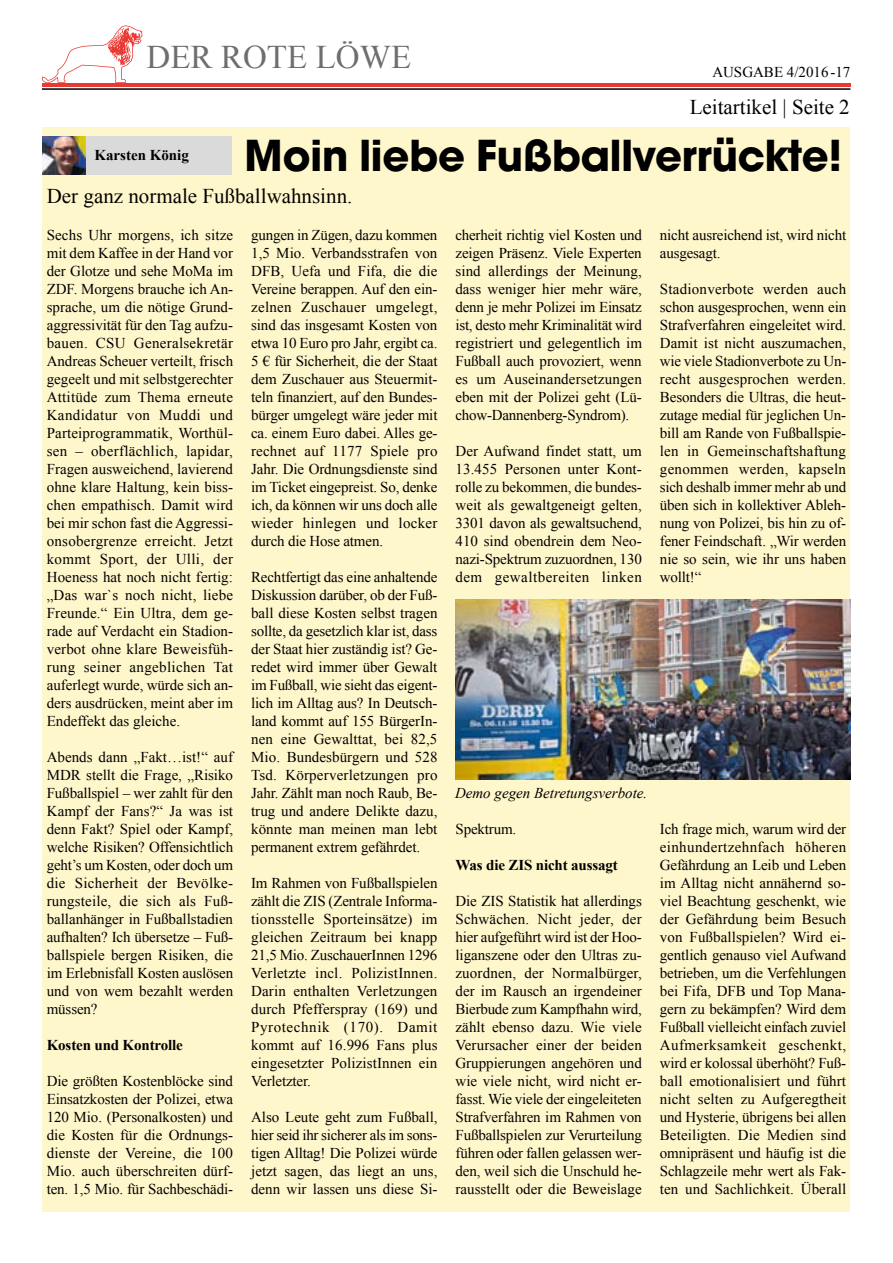
<style>
.page{position:relative;width:893px;height:1263px;background:#fff}
.page>*{position:absolute;margin:0;border:0;box-sizing:border-box;transform-origin:0 0}
.t1{font:46.5px "Avignon CE Bold";letter-spacing:-.005em;color:#000}
.t2{font:33px "Times New Roman";color:#6f6d70}
.t3{font:21px "Times New Roman";color:#000}
.t4{font:15px/18px "Times New Roman";color:#000;text-align:justify}
.t5{font:700 15px "Times New Roman";letter-spacing:-.01em;color:#000}
.t6{font:italic 15px "Times New Roman";color:#000}
</style>
<div class="page">
<hr style="left:42px;top:88px;width:808px;height:2px;background:#000">
<svg style="left:42px;top:26px;width:100px;height:57px"></svg>
<hr style="left:42px;top:83px;width:808px;height:3px;background:#e83a33">
<div style="left:43px;top:127px;width:807px;height:1085px;background:#fff7cc"></div>
<div style="left:43px;top:136px;width:189px;height:38px;background:#dadada"></div>
<img style="left:43px;top:136px;width:42px;height:38px">
<img style="left:455px;top:600px;width:395px;height:180px">
<h2 class="t2" style="left:146px;top:35px;width:266px">DER ROTE LÖWE</h2>
<p class="t4" style="left:712px;top:63px;width:140px">AUSGABE 4/2016-17</p>
<h3 class="t3" style="left:690px;top:92px;width:161px">Leitartikel | Seite 2</h3>
<h1 class="t1" style="left:244px;top:127px;width:599px">Moin liebe Fußballverrückte!</h1>
<h3 class="t3" style="left:47px;top:181px;width:307px">Der ganz normale Fußballwahnsinn.</h3>
<p class="t4" style="left:47px;top:225px;width:188px">Sechs Uhr morgens, ich sitze mit dem Kaffee in der Hand vor der Glotze und sehe MoMa im ZDF. Morgens brauche ich An&shy;sprache, um die nötige Grund&shy;aggressivität für den Tag aufzu&shy;bauen. CSU Generalsekretär Andreas Scheuer verteilt, frisch gegeelt und mit selbstgerechter Attitüde zum Thema erneute Kandidatur von Muddi und Parteiprogrammatik, Worthül&shy;sen – oberflächlich, lapidar, Fragen ausweichend, lavierend ohne klare Haltung, kein biss&shy;chen empathisch. Damit wird bei mir schon fast die Aggressi&shy;onsobergrenze erreicht. Jetzt kommt Sport, der Ulli, der Hoeness hat noch nicht fertig: „Das war`s noch nicht, liebe Freunde.“ Ein Ultra, dem ge&shy;rade auf Verdacht ein Stadion&shy;verbot ohne klare Beweisfüh&shy;rung seiner angeblichen Tat auferlegt wurde, würde sich an&shy;ders ausdrücken, meint aber im Endeffekt das gleiche.</p>
<p class="t4" style="left:47px;top:747px;width:188px">Abends dann „Fakt…ist!“ auf MDR stellt die Frage, „Risiko Fußballspiel – wer zahlt für den Kampf der Fans?“ Ja was ist denn Fakt? Spiel oder Kampf, welche Risiken? Offensichtlich geht’s um Kosten, oder doch um die Sicherheit der Bevölke&shy;rungsteile, die sich als Fuß&shy;ballanhänger in Fußballstadien aufhalten? Ich übersetze – Fuß&shy;ballspiele bergen Risiken, die im Erlebnisfall Kosten auslösen und von wem bezahlt werden müssen?</p>
<p class="t5" style="left:47px;top:1034px;width:138px">Kosten und Kontrolle</p>
<p class="t4" style="left:47px;top:1071px;width:188px">Die größten Kostenblöcke sind Einsatzkosten der Polizei, etwa 120 Mio. (Personalkosten) und die Kosten für die Ordnungs&shy;dienste der Vereine, die 100<br>Mio. auch überschreiten dürf&shy;ten. 1,5 Mio. für Sachbeschädi-</p>
<p class="t5" style="left:94px;top:145px;width:96px">Karsten König</p>
<p class="t4" style="left:251px;top:225px;width:188px">gungen in Zügen, dazu kommen 1,5 Mio. Verbandsstrafen von DFB, Uefa und Fifa, die die Vereine berappen. Auf den ein&shy;zelnen Zuschauer umgelegt, sind das insgesamt Kosten von etwa 10 Euro pro Jahr, ergibt ca.<br>5 € für Sicherheit, die der Staat dem Zuschauer aus Steuermit&shy;teln finanziert, auf den Bundes&shy;bürger umgelegt wäre jeder mit ca. einem Euro dabei. Alles ge&shy;rechnet auf 1177 Spiele pro Jahr. Die Ordnungsdienste sind im Ticket eingepreist. So, denke ich, da können wir uns doch alle wieder hinlegen und locker durch die Hose atmen.</p>
<p class="t4" style="left:251px;top:567px;width:188px">Rechtfertigt das eine anhaltende Diskussion darüber, ob der Fuß&shy;ball diese Kosten selbst tragen sollte, da gesetzlich klar ist, dass der Staat hier zuständig ist? Ge&shy;redet wird immer über Gewalt im Fußball, wie sieht das eigent&shy;lich im Alltag aus? In Deutsch&shy;land kommt auf 155 BürgerIn&shy;nen eine Gewalttat, bei 82,5<br>Mio. Bundesbürgern und 528<br>Tsd. Körperverletzungen pro Jahr. Zählt man noch Raub, Be&shy;trug und andere Delikte dazu, könnte man meinen man lebt permanent extrem gefährdet.</p>
<p class="t4" style="left:251px;top:873px;width:188px">Im Rahmen von Fußballspielen zählt die ZIS (Zentrale Informa&shy;tionsstelle Sporteinsätze) im gleichen Zeitraum bei knapp 21,5 Mio. ZuschauerInnen 1296<br>Verletzte incl. PolizistInnen.<br>Darin enthalten Verletzungen durch Pfefferspray (169) und Pyrotechnik (170). Damit kommt auf 16.996 Fans plus eingesetzter PolizistInnen ein Verletzter.</p>
<p class="t4" style="left:251px;top:1107px;width:188px">Also Leute geht zum Fußball, hier seid ihr sicherer als im sons&shy;tigen Alltag! Die Polizei würde jetzt sagen, das liegt an uns, denn wir lassen uns diese Si-</p>
<p class="t4" style="left:455px;top:225px;width:188px">cherheit richtig viel Kosten und zeigen Präsenz. Viele Experten sind allerdings der Meinung, dass weniger hier mehr wäre, denn je mehr Polizei im Einsatz ist, desto mehr Kriminalität wird registriert und gelegentlich im Fußball auch provoziert, wenn es um Auseinandersetzungen eben mit der Polizei geht (Lü&shy;chow-Dannenberg-Syndrom).</p>
<p class="t4" style="left:455px;top:441px;width:188px">Der Aufwand findet statt, um 13.455 Personen unter Kont&shy;rolle zu bekommen, die bundes&shy;weit als gewaltgeneigt gelten, 3301 davon als gewaltsuchend, 410 sind obendrein dem Neo&shy;nazi-Spektrum zuzuordnen, 130 dem gewaltbereiten linken</p>
<p class="t4" style="left:660px;top:225px;width:188px">nicht ausreichend ist, wird nicht ausgesagt.</p>
<p class="t4" style="left:660px;top:279px;width:188px">Stadionverbote werden auch schon ausgesprochen, wenn ein Strafverfahren eingeleitet wird.<br>Damit ist nicht auszumachen, wie viele Stadionverbote zu Un&shy;recht ausgesprochen werden.<br>Besonders die Ultras, die heut&shy;zutage medial für jeglichen Un&shy;bill am Rande von Fußballspie&shy;len in Gemeinschaftshaftung genommen werden, kapseln sich deshalb immer mehr ab und üben sich in kollektiver Ableh&shy;nung von Polizei, bis hin zu of&shy;fener Feindschaft. „Wir werden nie so sein, wie ihr uns haben wollt!“</p>
<p class="t6" style="left:455px;top:782px;width:194px">Demo gegen Betretungsverbote.</p>
<p class="t4" style="left:455px;top:819px;width:62px">Spektrum.</p>
<p class="t5" style="left:455px;top:854px;width:164px">Was die ZIS nicht aussagt</p>
<p class="t4" style="left:455px;top:891px;width:188px">Die ZIS Statistik hat allerdings Schwächen. Nicht jeder, der hier aufgeführt wird ist der Hoo&shy;liganszene oder den Ultras zu&shy;zuordnen, der Normalbürger, der im Rausch an irgendeiner Bierbude zum Kampfhahn wird, zählt ebenso dazu. Wie viele Verursacher einer der beiden Gruppierungen angehören und wie viele nicht, wird nicht er&shy;fasst. Wie viele der eingeleiteten Strafverfahren im Rahmen von Fußballspielen zur Verurteilung führen oder fallen gelassen wer&shy;den, weil sich die Unschuld he&shy;rausstellt oder die Beweislage</p>
<p class="t4" style="left:660px;top:819px;width:188px">Ich frage mich, warum wird der einhundertzehnfach höheren Gefährdung an Leib und Leben im Alltag nicht annähernd so&shy;viel Beachtung geschenkt, wie der Gefährdung beim Besuch von Fußballspielen? Wird ei&shy;gentlich genauso viel Aufwand betrieben, um die Verfehlungen bei Fifa, DFB und Top Mana&shy;gern zu bekämpfen? Wird dem Fußball vielleicht einfach zuviel Aufmerksamkeit geschenkt, wird er kolossal überhöht? Fuß&shy;ball emotionalisiert und führt nicht selten zu Aufgeregtheit und Hysterie, übrigens bei allen Beteiligten. Die Medien sind omnipräsent und häufig ist die Schlagzeile mehr wert als Fak&shy;ten und Sachlichkeit. Überall</p>
</div>
